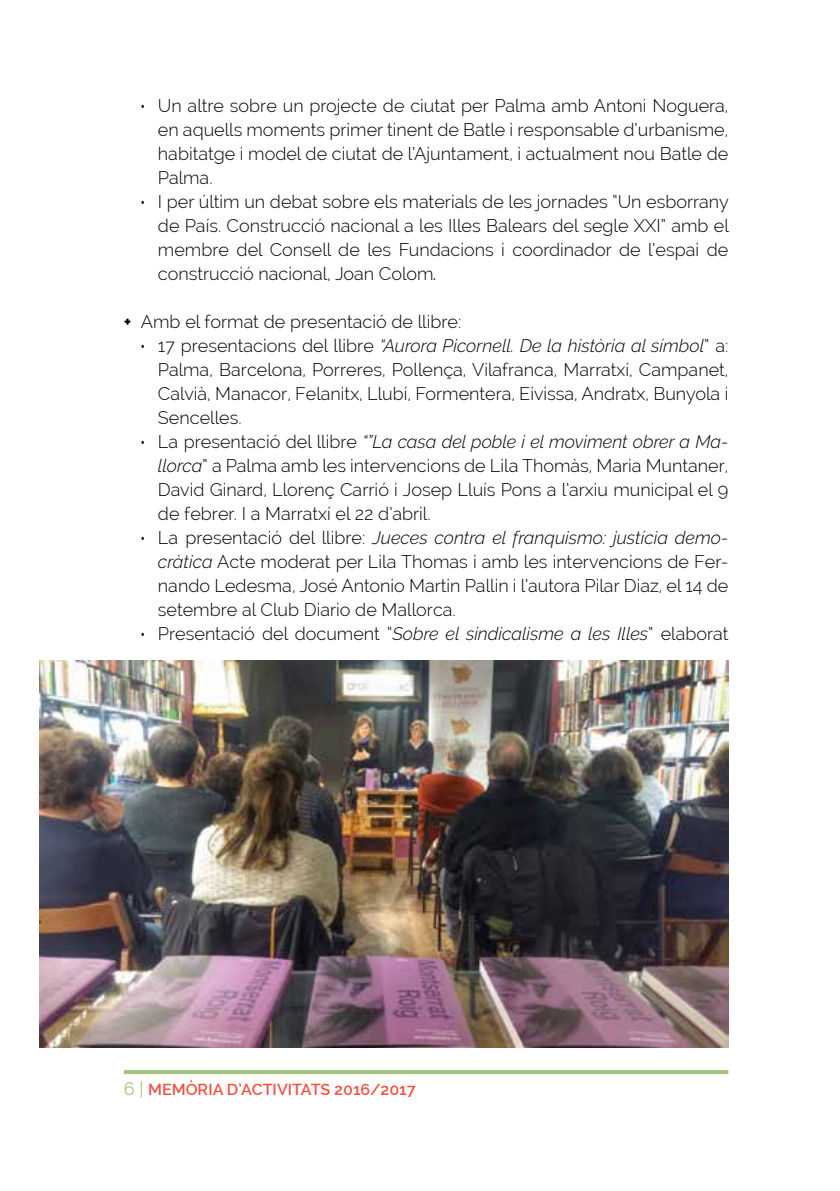
<style>
.page{position:relative;width:840px;height:1191px;background:#fff}
.page>*{position:absolute;margin:0;border:0;box-sizing:border-box;transform-origin:0 0}
.t1{font:300 18px "Raleway";color:#000}
.t2{font:italic 300 18px "Raleway";color:#000}
.t3{font:600 16px "Raleway";color:#f05243}
.s1{font-weight:700}
.s2{font-weight:400;font-style:italic}
.s3{font-weight:700;font-style:normal}
.s4{font-style:normal}
.s5{font-style:italic}
.s6{font-weight:400;font-size:18px;color:#a3c47d}
</style>
<div class="page">
<hr style="left:124px;top:1070px;width:604px;height:4px;background:#a3c47d">
<img style="left:40px;top:660px;width:688px;height:387px">
<p class="t1" style="left:141px;top:95px;width:588px"><span class="s1">·</span> Un altre sobre un projecte de ciutat per Palma amb Antoni Noguera,</p>
<p class="t1" style="left:158px;top:119px;width:571px">en aquells moments primer tinent de Batle i responsable d’urbanisme,</p>
<p class="t1" style="left:158px;top:143px;width:571px">habitatge i model de ciutat de l’Ajuntament, i actualment nou Batle de</p>
<p class="t1" style="left:158px;top:167px;width:56px">Palma.</p>
<p class="t1" style="left:141px;top:191px;width:589px"><span class="s1">·</span> I per últim un debat sobre els materials de les jornades “Un esborrany</p>
<p class="t1" style="left:158px;top:215px;width:572px">de País. Construcció nacional a les Illes Balears del segle XXI” amb el</p>
<p class="t1" style="left:158px;top:239px;width:571px">membre del Consell de les Fundacions i coordinador de l’espai de</p>
<p class="t1" style="left:158px;top:263px;width:280px">construcció nacional, Joan Colom<span class="s2">.</span></p>
<p class="t1" style="left:124px;top:311px;width:339px"><span class="s1">+</span> Amb el format de presentació de llibre:</p>
<p class="t2" style="left:141px;top:335px;width:588px"><span class="s3">·</span> <span class="s4">17 presentacions del llibre</span> “Aurora Picornell. De la història al símbol<span class="s4">” a:</span></p>
<p class="t1" style="left:158px;top:359px;width:571px">Palma, Barcelona, Porreres, Pollença, Vilafranca, Marratxí, Campanet,</p>
<p class="t1" style="left:158px;top:383px;width:571px">Calvià, Manacor, Felanitx, Llubí, Formentera, Eivissa, Andratx, Bunyola i</p>
<p class="t1" style="left:158px;top:407px;width:85px">Sencelles.</p>
<p class="t2" style="left:141px;top:431px;width:588px"><span class="s3">·</span> <span class="s4">La presentació del llibre</span> “”La casa del poble i el moviment obrer a Ma-</p>
<p class="t1" style="left:158px;top:455px;width:571px"><span class="s5">llorca</span>” a Palma amb les intervencions de Lila Thomàs, Maria Muntaner,</p>
<p class="t1" style="left:158px;top:479px;width:571px">David Ginard, Llorenç Carrió i Josep Lluís Pons a l’arxiu municipal el 9</p>
<p class="t1" style="left:158px;top:503px;width:274px">de febrer. I a Marratxí el 22 d’abril.</p>
<p class="t2" style="left:141px;top:527px;width:588px"><span class="s3">·</span> <span class="s4">La presentació del llibre:</span> Jueces contra el franquismo: justícia demo-</p>
<p class="t1" style="left:158px;top:551px;width:571px"><span class="s5">cràtica</span> Acte moderat per Lila Thomas i amb les intervencions de Fer-</p>
<p class="t1" style="left:158px;top:575px;width:571px">nando Ledesma, José Antonio Martin Pallin i l’autora Pilar Diaz, el 14 de</p>
<p class="t1" style="left:158px;top:599px;width:299px">setembre al Club Diario de Mallorca.</p>
<p class="t1" style="left:141px;top:623px;width:588px"><span class="s1">·</span> Presentació del document “<span class="s5">Sobre el sindicalisme a les Illes</span>” elaborat</p>
<p class="t3" style="left:124px;top:1079px;width:293px"><span class="s6">6 |</span> MEMÒRIA D’ACTIVITATS 2016/2017</p>
</div>
